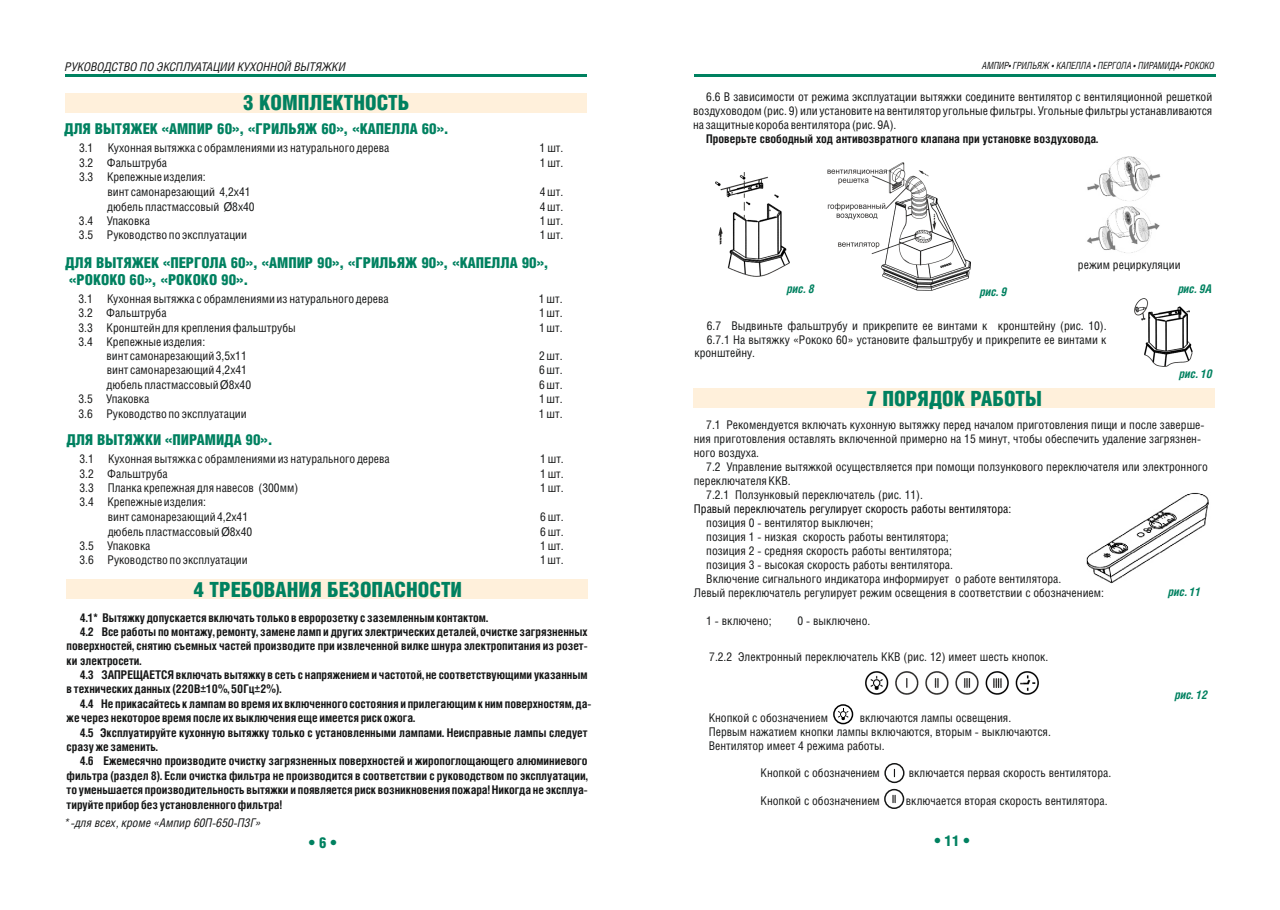
<style>
.page{position:relative;width:1280px;height:910px;background:#fff}
.page>*{position:absolute;margin:0;border:0;box-sizing:border-box;transform-origin:0 0}
.t1{font:21px "Helios Cond Black C";color:#008160}
.t2{font:15px/16.6px "Helios Cond Black C";color:#008160}
.t3{font:12px/14px "Helios Cond C";color:#151616}
.t4{font:700 12px "Helios Cond C";color:#151616}
.t5{font:italic 12px "Helios Cond C";color:#151616}
.t6{font:12px "Helios Cond C";color:#000}
.t7{font:italic 700 12px "Helios Cond C";color:#008160}
.t8{font:italic 9.9px "Helios Cond C";color:#151616;scale:.9 1}
.s1{font-family:"Tahoma"}
</style>
<div class="page">
<hr style="left:65px;top:74px;width:521px;height:3px;background:#008160">
<hr style="left:694px;top:74px;width:522px;height:3px;background:#008160">
<div style="left:65px;top:93px;width:521px;height:19px;background:#fff0db"></div>
<div style="left:66px;top:580px;width:522px;height:19px;background:#fff0db"></div>
<div style="left:693px;top:388px;width:521px;height:19px;background:#fff0db"></div>
<img style="left:1086px;top:492px;width:123px;height:92px">
<div style="left:833px;top:704px;width:20px;height:20px;border:1px solid #000;border-radius:50%"></div>
<svg style="left:838px;top:708px;width:10px;height:12px"></svg>
<div style="left:884px;top:763px;width:20px;height:20px;border:1px solid #151616;border-radius:50%"></div>
<div style="left:884px;top:789px;width:20px;height:20px;border:1px solid #151616;border-radius:50%"></div>
<svg style="left:892px;top:795px;width:4px;height:8px"></svg>
<img style="left:716px;top:172px;width:73px;height:104px">
<img style="left:1134px;top:298px;width:58px;height:69px">
<img style="left:827px;top:163px;width:143px;height:128px">
<img style="left:1087px;top:156px;width:74px;height:97px">
<img style="left:866px;top:671px;width:172px;height:24px">
<p class="t5" style="left:65px;top:61px;width:282px">РУКОВОДСТВО ПО ЭКСПЛУАТАЦИИ КУХОННОЙ ВЫТЯЖКИ</p>
<p class="t8" style="left:982px;top:61px;width:259px">АМПИР• ГРИЛЬЯЖ • КАПЕЛЛА • ПЕРГОЛА • ПИРАМИДА• РОКОКО</p>
<h1 class="t1" style="left:243px;top:93px;width:168px">3 КОМПЛЕКТНОСТЬ</h1>
<p class="t2" style="left:64px;top:120px;width:386px">ДЛЯ ВЫТЯЖЕК «АМПИР 60», «ГРИЛЬЯЖ 60», «КАПЕЛЛА 60».</p>
<p class="t3" style="left:79px;top:142px;width:312px">3.1 Кухонная вытяжка с обрамлениями из натурального дерева</p>
<p class="t3" style="left:540px;top:142px;width:25px">1 шт.</p>
<p class="t3" style="left:79px;top:156px;width:90px">3.2 Фальштруба</p>
<p class="t3" style="left:540px;top:156px;width:25px">1 шт.</p>
<p class="t3" style="left:107px;top:171px;width:145px;line-height:14.4px;text-indent:-28px">3.3 Крепежные изделия:<br>винт самонарезающий 4,2х41</p>
<p class="t3" style="left:540px;top:185px;width:25px">4 шт.</p>
<p class="t3" style="left:107px;top:200px;width:149px">дюбель пластмассовый <span class="s1">Ø</span>8х40</p>
<p class="t3" style="left:540px;top:200px;width:25px">4 шт.</p>
<p class="t3" style="left:79px;top:214px;width:73px">3.4 Упаковка</p>
<p class="t3" style="left:540px;top:214px;width:25px">1 шт.</p>
<p class="t3" style="left:79px;top:229px;width:170px">3.5 Руководство по эксплуатации</p>
<p class="t3" style="left:540px;top:229px;width:25px">1 шт.</p>
<p class="t2" style="left:65px;top:255px;width:485px">ДЛЯ ВЫТЯЖЕК «ПЕРГОЛА 60», «АМПИР 90», «ГРИЛЬЯЖ 90», «КАПЕЛЛА 90», «РОКОКО 60», «РОКОКО 90».</p>
<p class="t3" style="left:78px;top:292px;width:312px">3.1 Кухонная вытяжка с обрамлениями из натурального дерева</p>
<p class="t3" style="left:539px;top:292px;width:25px">1 шт.</p>
<p class="t3" style="left:78px;top:307px;width:90px">3.2 Фальштруба</p>
<p class="t3" style="left:539px;top:307px;width:25px">1 шт.</p>
<p class="t3" style="left:78px;top:321px;width:219px">3.3 Кронштейн для крепления фальштрубы</p>
<p class="t3" style="left:539px;top:321px;width:25px">1 шт.</p>
<p class="t3" style="left:107px;top:335px;width:142px;text-indent:-28px">3.4 Крепежные изделия:<br>винт самонарезающий 3,5х11</p>
<p class="t3" style="left:539px;top:349px;width:25px">2 шт.</p>
<p class="t3" style="left:107px;top:363px;width:142px">винт самонарезающий 4,2х41</p>
<p class="t3" style="left:539px;top:363px;width:25px">6 шт.</p>
<p class="t3" style="left:107px;top:378px;width:146px">дюбель пластмассовый <span class="s1">Ø</span>8х40</p>
<p class="t3" style="left:539px;top:378px;width:25px">6 шт.</p>
<p class="t3" style="left:78px;top:393px;width:73px">3.5 Упаковка</p>
<p class="t3" style="left:539px;top:393px;width:25px">1 шт.</p>
<p class="t3" style="left:78px;top:407px;width:170px">3.6 Руководство по эксплуатации</p>
<p class="t3" style="left:539px;top:407px;width:25px">1 шт.</p>
<p class="t2" style="left:66px;top:432px;width:208px">ДЛЯ ВЫТЯЖКИ «ПИРАМИДА 90».</p>
<p class="t3" style="left:80px;top:453px;width:312px">3.1 Кухонная вытяжка с обрамлениями из натурального дерева</p>
<p class="t3" style="left:540px;top:453px;width:25px">1 шт.</p>
<p class="t3" style="left:80px;top:467px;width:90px">3.2 Фальштруба</p>
<p class="t3" style="left:540px;top:467px;width:25px">1 шт.</p>
<p class="t3" style="left:80px;top:482px;width:220px">3.3 Планка крепежная для навесов (300мм)</p>
<p class="t3" style="left:540px;top:482px;width:25px">1 шт.</p>
<p class="t3" style="left:108px;top:496px;width:142px;line-height:14.4px;text-indent:-28px">3.4 Крепежные изделия:<br>винт самонарезающий 4,2х41</p>
<p class="t3" style="left:540px;top:510px;width:25px">6 шт.</p>
<p class="t3" style="left:108px;top:525px;width:146px">дюбель пластмассовый <span class="s1">Ø</span>8х40</p>
<p class="t3" style="left:540px;top:525px;width:25px">6 шт.</p>
<p class="t3" style="left:79px;top:540px;width:73px">3.5 Упаковка</p>
<p class="t3" style="left:540px;top:540px;width:25px">1 шт.</p>
<p class="t3" style="left:79px;top:554px;width:170px">3.6 Руководство по эксплуатации</p>
<p class="t3" style="left:540px;top:554px;width:25px">1 шт.</p>
<h1 class="t1" style="left:194px;top:580px;width:270px">4 ТРЕБОВАНИЯ БЕЗОПАСНОСТИ</h1>
<p class="t4" style="left:80px;top:612px;width:410px">4.1* Вытяжку допускается включать только в евророзетку с заземленным контактом.</p>
<p class="t4" style="left:80px;top:626px;width:509px">4.2 Все работы по монтажу, ремонту, замене ламп и других электрических деталей, очистке загрязненных</p>
<p class="t4" style="left:67px;top:640px;width:522px">поверхностей, снятию съемных частей производите при извлеченной вилке шнура электропитания из розет-</p>
<p class="t4" style="left:67px;top:655px;width:77px">ки электросети.</p>
<p class="t4" style="left:80px;top:669px;width:509px">4.3 ЗАПРЕЩАЕТСЯ включать вытяжку в сеть с напряжением и частотой, не соответствующими указанным</p>
<p class="t4" style="left:67px;top:684px;width:216px">в технических данных (220В±10%, 50Гц±2%).</p>
<p class="t4" style="left:80px;top:698px;width:513px">4.4 Не прикасайтесь к лампам во время их включенного состояния и прилегающим к ним поверхностям, да-</p>
<p class="t4" style="left:67px;top:712px;width:350px">же через некоторое время после их выключения еще имеется риск ожога.</p>
<p class="t4" style="left:80px;top:727px;width:509px">4.5 Эксплуатируйте кухонную вытяжку только с установленными лампами. Неисправные лампы следует</p>
<p class="t4" style="left:67px;top:741px;width:93px">сразу же заменить.</p>
<p class="t4" style="left:80px;top:756px;width:509px">4.6 Ежемесячно производите очистку загрязненных поверхностей и жиропоглощающего алюминиевого</p>
<p class="t4" style="left:67px;top:770px;width:522px">фильтра (раздел 8). Если очистка фильтра не производится в соответствии с руководством по эксплуатации,</p>
<p class="t4" style="left:67px;top:784px;width:522px">то уменьшается производительность вытяжки и появляется риск возникновения пожара! Никогда не эксплуа-</p>
<p class="t4" style="left:67px;top:799px;width:217px">тируйте прибор без установленного фильтра!</p>
<p class="t5" style="left:65px;top:818px;width:198px">*-для всех, кроме «Ампир 60П-650-П3Г»</p>
<p class="t2" style="left:309px;top:835px;width:29px">• 6 •</p>
<p class="t3" style="left:693px;top:90px;width:521px;text-align:justify;text-indent:13px">6.6 В зависимости от режима эксплуатации вытяжки соедините вентилятор с вентиляционной решеткой воздуховодом (рис. 9) или установите на вентилятор угольные фильтры. Угольные фильтры устанавливаются на защитные короба вентилятора (рис. 9А).</p>
<p class="t4" style="left:706px;top:133px;width:393px">Проверьте свободный ход антивозвратного клапана при установке воздуховода.</p>
<p class="t7" style="left:787px;top:283px;width:29px">рис. 8</p>
<p class="t7" style="left:980px;top:286px;width:29px">рис. 9</p>
<p class="t3" style="left:1078px;top:259px;width:104px">режим рециркуляции</p>
<p class="t7" style="left:1178px;top:283px;width:35px">рис. 9А</p>
<p class="t3" style="left:707px;top:319px;width:401px">6.7 Выдвиньте фальштрубу и прикрепите ее винтами к кронштейну (рис. 10).</p>
<p class="t3" style="left:707px;top:333px;width:401px">6.7.1 На вытяжку «Рококо 60» установите фальштрубу и прикрепите ее винтами к</p>
<p class="t3" style="left:694px;top:347px;width:62px">кронштейну.</p>
<h1 class="t1" style="left:866px;top:389px;width:177px">7 ПОРЯДОК РАБОТЫ</h1>
<p class="t7" style="left:1179px;top:368px;width:35px">рис. 10</p>
<p class="t3" style="left:694px;top:419px;width:512px;text-indent:12px">7.1 Рекомендуется включать кухонную вытяжку перед началом приготовления пищи и после заверше&shy;ния приготовления оставлять включенной примерно на 15 минут, чтобы обеспечить удаление загрязнен&shy;ного воздуха.</p>
<p class="t3" style="left:706px;top:461px;width:503px">7.2 Управление вытяжкой осуществляется при помощи ползункового переключателя или электронного</p>
<p class="t3" style="left:694px;top:475px;width:98px">переключателя ККВ.</p>
<p class="t3" style="left:706px;top:489px;width:218px">7.2.1 Ползунковый переключатель (рис. 11).</p>
<p class="t6" style="left:694px;top:503px;width:319px">Правый переключатель регулирует скорость работы вентилятора:</p>
<p class="t3" style="left:706px;top:516px;width:168px">позиция 0 - вентилятор выключен;</p>
<p class="t3" style="left:706px;top:530px;width:244px">позиция 1 - низкая скорость работы вентилятора;</p>
<p class="t3" style="left:706px;top:544px;width:247px">позиция 2 - средняя скорость работы вентилятора;</p>
<p class="t3" style="left:706px;top:558px;width:248px">позиция 3 - высокая скорость работы вентилятора.</p>
<p class="t3" style="left:706px;top:572px;width:357px">Включение сигнального индикатора информирует о работе вентилятора.</p>
<p class="t3" style="left:694px;top:586px;width:412px">Левый переключатель регулирует режим освещения в соответствии с обозначением:</p>
<p class="t3" style="left:706px;top:614px;width:67px">1 - включено;</p>
<p class="t3" style="left:797px;top:614px;width:74px">0 - выключено.</p>
<p class="t7" style="left:1168px;top:587px;width:34px">рис. 11</p>
<p class="t3" style="left:709px;top:651px;width:341px">7.2.2 Электронный переключатель ККВ (рис. 12) имеет шесть кнопок.</p>
<p class="t3" style="left:709px;top:711px;width:121px">Кнопкой с обозначением</p>
<p class="t3" style="left:709px;top:711px;width:344px;text-indent:151px">включаются лампы освещения.<br>Первым нажатием кнопки лампы включаются, вторым - выключаются.<br>Вентилятор имеет 4 режима работы.</p>
<p class="t3" style="left:760px;top:767px;width:121px">Кнопкой с обозначением</p>
<p class="t3" style="left:909px;top:767px;width:204px">включается первая скорость вентилятора.</p>
<p class="t3" style="left:760px;top:795px;width:121px">Кнопкой с обозначением</p>
<p class="t3" style="left:906px;top:795px;width:203px">включается вторая скорость вентилятора.</p>
<p class="t2" style="left:934px;top:833px;width:37px">• 11 •</p>
<p class="t7" style="left:1175px;top:690px;width:35px">рис. 12</p>
</div>
